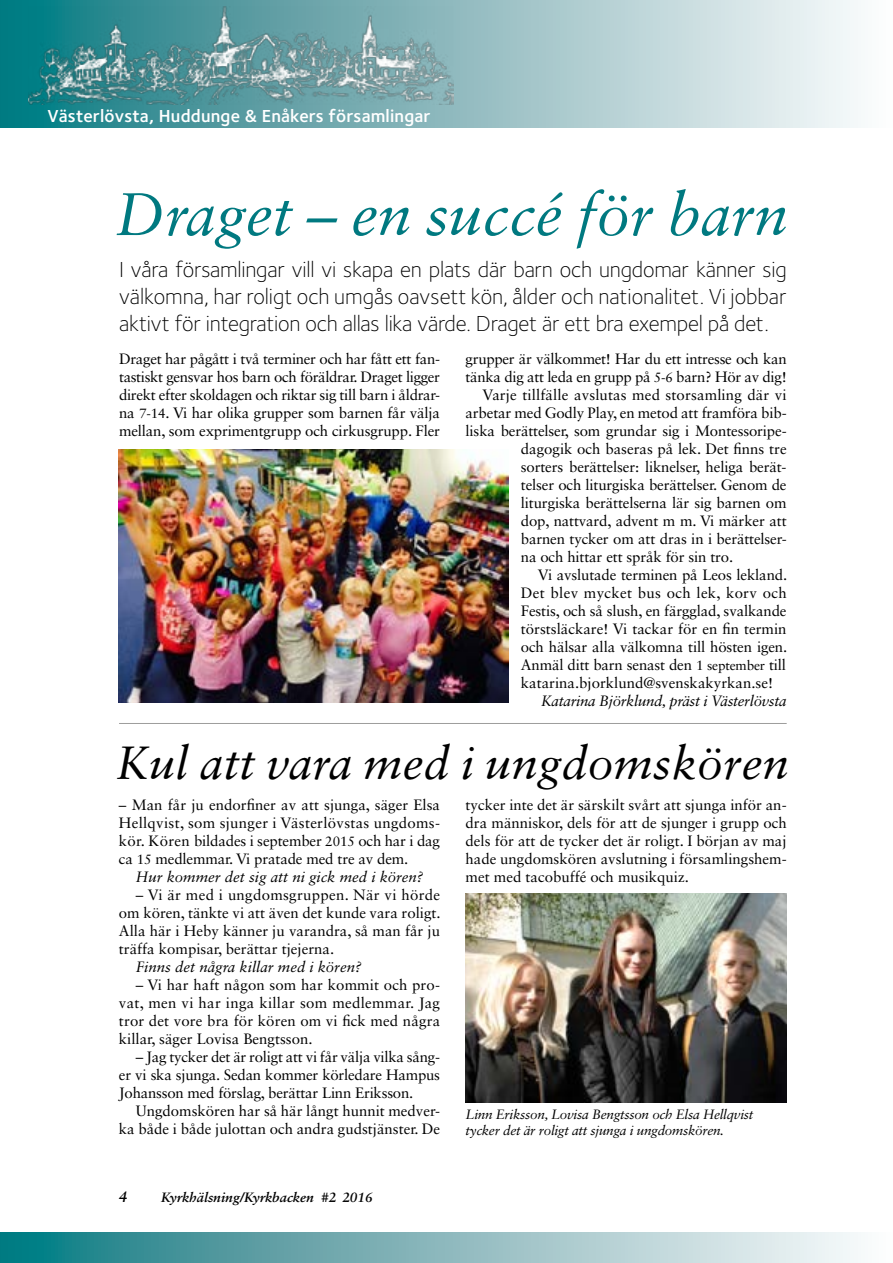
<style>
.page{position:relative;width:893px;height:1263px;background:#fff}
.page>*{position:absolute;margin:0;border:0;box-sizing:border-box;transform-origin:0 0}
.t1{font:italic 60px "Sabon LT Std";color:#007980}
.t2{font:italic 46.5px "Sabon LT Std";letter-spacing:.01em;color:#000}
.t3{font:300 22.5px/27px "Foundry Sterling";letter-spacing:-.01em;color:#000;text-align:justify}
.t4{font:18px "Foundry Sterling Demi OSF";letter-spacing:.01em;color:#fff}
.t5{font:15px/18px "Sabon LT Std";letter-spacing:-.01em;color:#000;text-align:justify}
.t6{font:italic 15px "Sabon LT Std";color:#000}
.t7{font:15px "Sabon LT Std";letter-spacing:.01em;color:#000}
.t8{font:italic 15px "Sabon LT Std";letter-spacing:-.02em;color:#000}
.t9{font:15px "Sabon LT Std";letter-spacing:.02em;color:#000}
.t10{font:italic 700 15px "Sabon LT Std";color:#000}
.t11{font:italic 13.5px/16.2px "Sabon LT Std";letter-spacing:-.02em;color:#000}
.t12{font:italic 700 13.5px "Sabon LT Std";color:#000}
.s1{font-size:13.5px}
</style>
<div class="page">
<img style="left:466px;top:894px;width:321px;height:208px">
<svg style="left:0;top:0;width:858px;height:128px;background:#a2c8cb"></svg>
<svg style="left:0;top:1233px;width:858px;height:30px;background:#83b6bb"></svg>
<img style="left:29px;top:7px;width:425px;height:98px">
<img style="left:119px;top:449px;width:389px;height:254px">
<hr style="left:119px;top:723px;width:668px;height:1px;background:#9d9d9c">
<p class="t4" style="left:47px;top:105px;width:385px">Västerlövsta, Huddunge &amp; Enåkers församlingar</p>
<h1 class="t1" style="left:115px;top:179px;width:674px">Draget – en succé för barn</h1>
<h3 class="t3" style="left:119px;top:256px;width:669px">I våra församlingar vill vi skapa en plats där barn och ungdomar känner sig välkomna, har roligt och umgås oavsett kön, ålder och nationalitet. Vi jobbar aktivt för integration och allas lika värde. Draget är ett bra exempel på det.</h3>
<p class="t5" style="left:466px;top:350px;width:323px">grupper är välkommet! Har du ett intresse och kan</p>
<p class="t5" style="left:466px;top:368px;width:323px">tänka dig att leda en grupp på <span class="s1">5-6</span> barn? Hör av dig!</p>
<p class="t7" style="left:483px;top:386px;width:305px">Varje tillfälle avslutas med storsamling där vi</p>
<p class="t5" style="left:466px;top:404px;width:323px">arbetar med Godly Play, en metod att framföra bib-</p>
<p class="t5" style="left:466px;top:422px;width:323px">liska berättelser, som grundar sig i Montessoripe-</p>
<p class="t5" style="left:521px;top:440px;width:267px">dagogik och baseras på lek. Det finns tre</p>
<p class="t5" style="left:521px;top:458px;width:267px">sorters berättelser: liknelser, heliga berät-</p>
<p class="t5" style="left:521px;top:476px;width:267px">telser och liturgiska berättelser. Genom de</p>
<p class="t5" style="left:521px;top:494px;width:267px">liturgiska berättelserna lär sig barnen om</p>
<p class="t5" style="left:521px;top:512px;width:267px">dop, nattvard, advent m m. Vi märker att</p>
<p class="t5" style="left:521px;top:530px;width:267px">barnen tycker om att dras in i berättelser-</p>
<p class="t5" style="left:521px;top:548px;width:214px">na och hittar ett språk för sin tro.</p>
<p class="t5" style="left:538px;top:566px;width:251px">Vi avslutade terminen på Leos lekland.</p>
<p class="t9" style="left:521px;top:584px;width:267px">Det blev mycket bus och lek, korv och</p>
<p class="t5" style="left:521px;top:602px;width:267px">Festis, och så slush, en färgglad, svalkande</p>
<p class="t5" style="left:521px;top:620px;width:267px">törstsläckare! Vi tackar för en fin termin</p>
<p class="t5" style="left:521px;top:638px;width:268px">och hälsar alla välkomna till hösten igen.</p>
<p class="t5" style="left:521px;top:656px;width:267px">Anmäl ditt barn senast den <span class="s1">1 september</span> till</p>
<p class="t5" style="left:521px;top:674px;width:254px">katarina.bjorklund@svenskakyrkan.se!</p>
<p class="t8" style="left:541px;top:692px;width:247px">Katarina Björklund, präst i Västerlövsta</p>
<h2 class="t2" style="left:116px;top:736px;width:674px">Kul att vara med i ungdomskören</h2>
<p class="t5" style="left:466px;top:795px;width:323px">tycker inte det är särskilt svårt att sjunga inför an&shy;dra människor, dels för att de sjunger i grupp och dels för att de tycker det är roligt. I början av maj hade ungdomskören avslutning i församlingshem&shy;met med tacobuffé och musikquiz.</p>
<p class="t5" style="left:119px;top:350px;width:323px">Draget har pågått i två terminer och har fått ett fan&shy;tastiskt gensvar hos barn och föräldrar. Draget ligger direkt efter skoldagen och riktar sig till barn i åldrar&shy;na <span class="s1">7-14</span>. Vi har olika grupper som barnen får välja mellan, som exprimentgrupp och cirkusgrupp. Fler</p>
<p class="t5" style="left:119px;top:795px;width:323px">– Man får ju endorfiner av att sjunga, säger Elsa Hellqvist, som sjunger i Västerlövstas ungdoms&shy;kör. Kören bildades i september <span class="s1">2015</span> och har i dag ca <span class="s1">15</span> medlemmar. Vi pratade med tre av dem.</p>
<p class="t6" style="left:136px;top:868px;width:289px">Hur kommer det sig att ni gick med i kören?</p>
<p class="t5" style="left:119px;top:885px;width:323px;text-indent:17px">– Vi är med i ungdomsgruppen. När vi hörde om kören, tänkte vi att även det kunde vara roligt.<br>Alla här i Heby känner ju varandra, så man får ju träffa kompisar, berättar tjejerna.</p>
<p class="t6" style="left:136px;top:958px;width:227px">Finns det några killar med i kören?</p>
<p class="t5" style="left:119px;top:975px;width:323px;text-indent:17px">– Vi har haft någon som har kommit och pro&shy;vat, men vi har inga killar som medlemmar. Jag tror det vore bra för kören om vi fick med några killar, säger Lovisa Bengtsson.</p>
<p class="t5" style="left:119px;top:1047px;width:323px;text-indent:17px">– Jag tycker det är roligt att vi får välja vilka sång&shy;er vi ska sjunga. Sedan kommer körledare Hampus Johansson med förslag, berättar Linn Eriksson.</p>
<p class="t5" style="left:119px;top:1101px;width:323px;text-align:right">Ungdomskören har så här långt hunnit medver&shy;ka både i både julottan och andra gudstjänster. De</p>
<p class="t11" style="left:466px;top:1106px;width:289px">Linn Eriksson, Lovisa Bengtsson och Elsa Hellqvist tycker det är roligt att sjunga i ungdomskören.</p>
<p class="t10" style="left:119px;top:1187px;width:10px">4</p>
<p class="t12" style="left:161px;top:1189px;width:213px">Kyrkhälsning/Kyrkbacken #2 2016</p>
</div>
